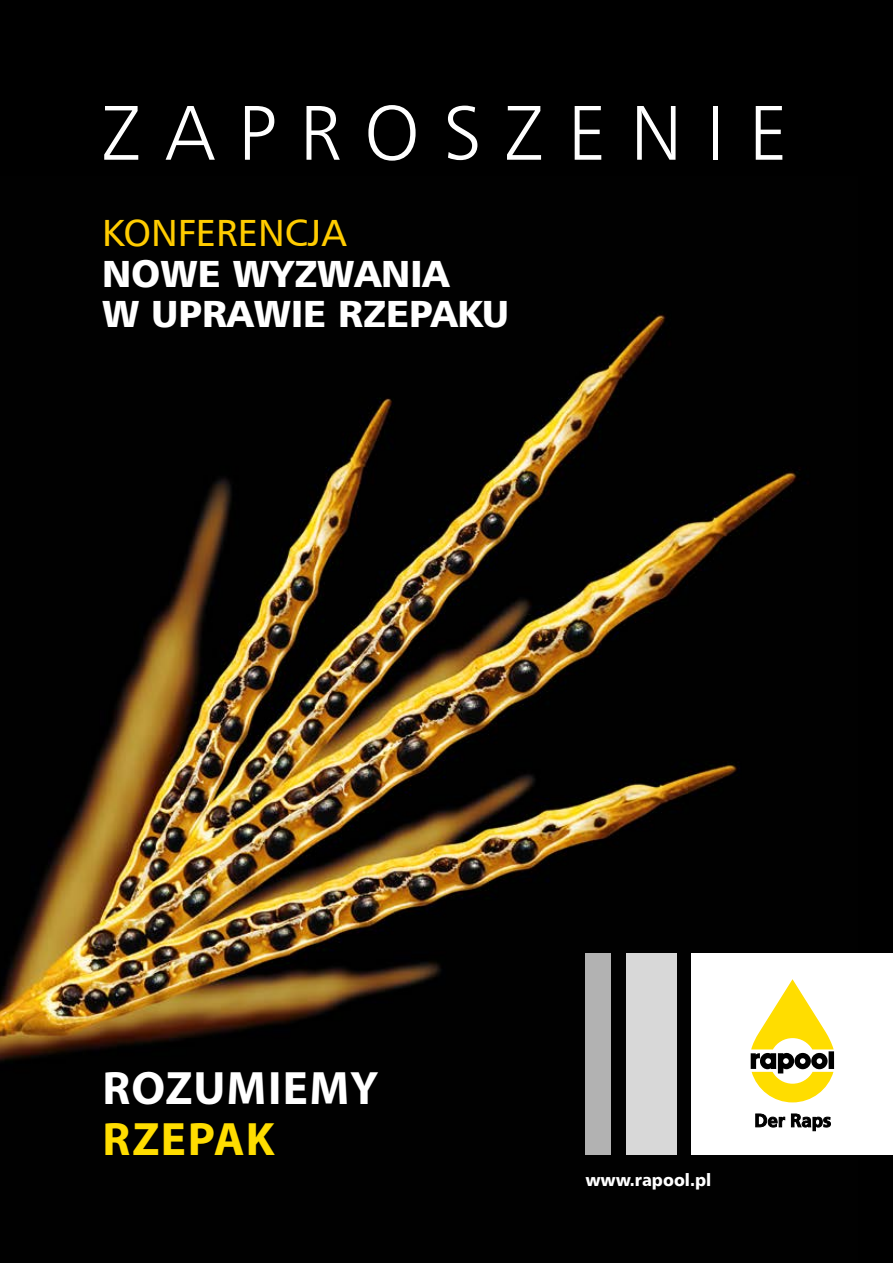
<style>
.page{position:relative;width:893px;height:1263px;background:#000}
.page>*{position:absolute;margin:0;border:0;box-sizing:border-box;transform-origin:0 0}
.t1{font:77.4px "Humnst 777 Lt EU";letter-spacing:.3em;color:#fff}
.t2{font:700 47.1px "Myriad Pro";letter-spacing:.02em;color:#fff}
.t3{font:700 47.1px "Myriad Pro";letter-spacing:.03em;color:#fd0}
.t4{font:37.8px/40.5px "Humnst 777 Blk EU";color:#fff}
.t5{font:37.8px "Humnst 777 EU";color:#fc0}
.t6{font:17.4px "Humnst 777 Blk EU";color:#fff;scale:.95 1}
</style>
<div class="page">
<img style="left:0;top:314px;width:806px;height:841px">
<div style="left:692px;top:953px;width:201px;height:202px;background:#fff"></div>
<div style="left:626px;top:953px;width:50px;height:202px;background:#d8d8d8"></div>
<div style="left:585px;top:953px;width:25px;height:202px;background:#b2b2b2"></div>
<svg style="left:756px;top:1114px;width:29px;height:13px"></svg>
<svg style="left:791px;top:1114px;width:40px;height:17px"></svg>
<svg style="left:751px;top:979px;width:83px;height:123px"></svg>
<div style="left:829px;top:1051px;width:5px;height:18px;background:#000"></div>
<h1 class="t1" style="left:102px;top:85px;width:687px">ZAPROSZENIE</h1>
<p class="t5" style="left:102px;top:210px;width:246px">KONFERENCJA</p>
<p class="t4" style="left:102px;top:254px;width:409px">NOWE WYZWANIA<br>W UPRAWIE RZEPAKU</p>
<p class="t2" style="left:103px;top:1058px;width:277px">ROZUMIEMY</p>
<p class="t3" style="left:103px;top:1108px;width:174px">RZEPAK</p>
<p class="t6" style="left:585px;top:1169px;width:134px">www.rapool.pl</p>
</div>
